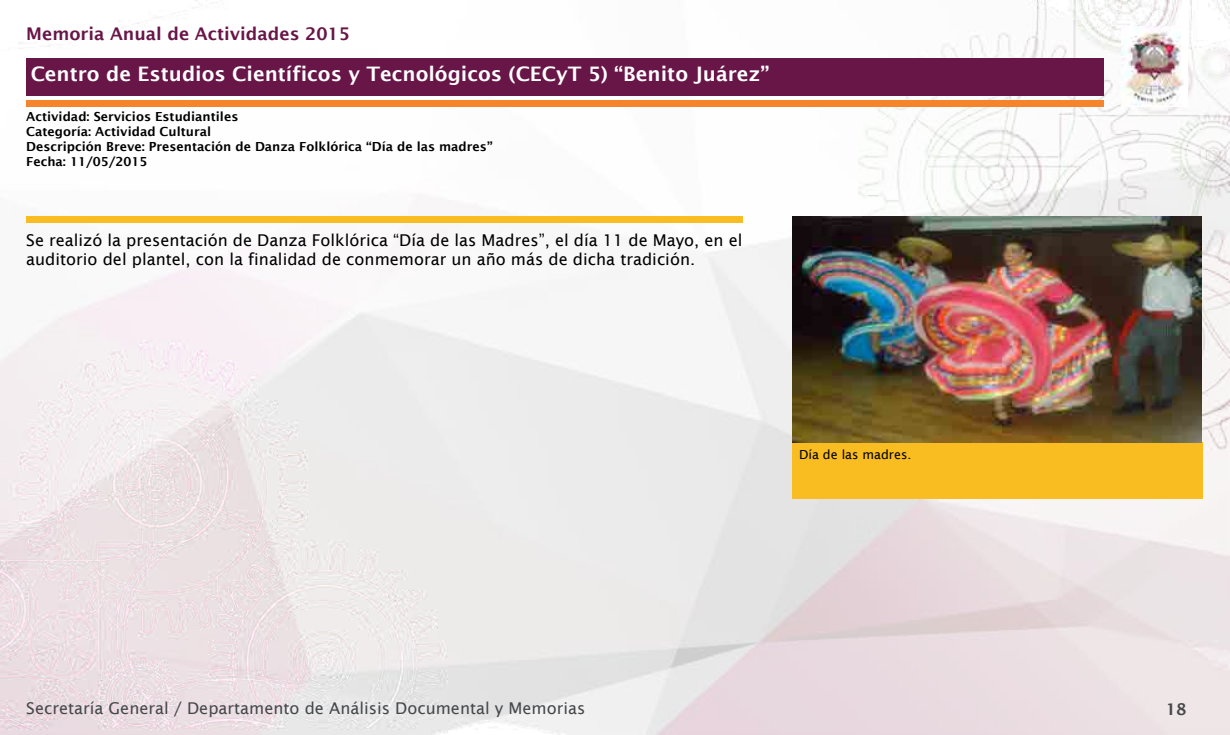
<style>
.page{position:relative;width:1230px;height:735px;background:#fff}
.page>*{position:absolute;margin:0;border:0;box-sizing:border-box;transform-origin:0 0}
.t1{font:600 20px "Lucida Sans";color:#fff}
.t2{font:600 17.5px "Lucida Sans";color:#681547}
.t3{font:16.25px/19.5px "Lucida Sans";color:#000}
.t4{font:16.25px "Lucida Sans";color:#45484a}
.t5{font:600 16.25px "Lucida Sans";color:#45484a}
.t6{font:600 12.5px/15px "Lucida Sans";color:#000}
.t7{font:12.5px "Lucida Sans";color:#000}
</style>
<div class="page">
<img style="left:0;top:0;width:1230px;height:735px">
<div style="left:26px;top:58px;width:1078px;height:38px;background:#681547"></div>
<div style="left:26px;top:216px;width:716px;height:7px;background:#f9bc21"></div>
<div style="left:26px;top:100px;width:1078px;height:6px;background:#f6842a"></div>
<img style="left:1121px;top:26px;width:67px;height:80px">
<div style="left:792px;top:443px;width:411px;height:56px;background:#f9bc21"></div>
<img style="left:792px;top:216px;width:410px;height:227px">
<p class="t2" style="left:26px;top:24px;width:325px">Memoria Anual de Actividades 2015</p>
<p class="t1" style="left:31px;top:63px;width:740px">Centro de Estudios Científicos y Tecnológicos (CECyT 5) “Benito Juárez”</p>
<p class="t6" style="left:26px;top:109px;width:468px">Actividad: Servicios Estudiantiles<br>Categoría: Actividad Cultural<br>Descripción Breve: Presentación de Danza Folklórica “Día de las madres” Fecha: 11/05/2015</p>
<p class="t3" style="left:26px;top:230px;width:718px">Se realizó la presentación de Danza Folklórica “Día de las Madres”, el día 11 de Mayo, en el auditorio del plantel, con la finalidad de conmemorar un año más de dicha tradición.</p>
<p class="t7" style="left:799px;top:447px;width:114px">Día de las madres.</p>
<p class="t4" style="left:26px;top:699px;width:561px">Secretaría General / Departamento de Análisis Documental y Memorias</p>
<p class="t5" style="left:1166px;top:700px;width:22px">18</p>
</div>
